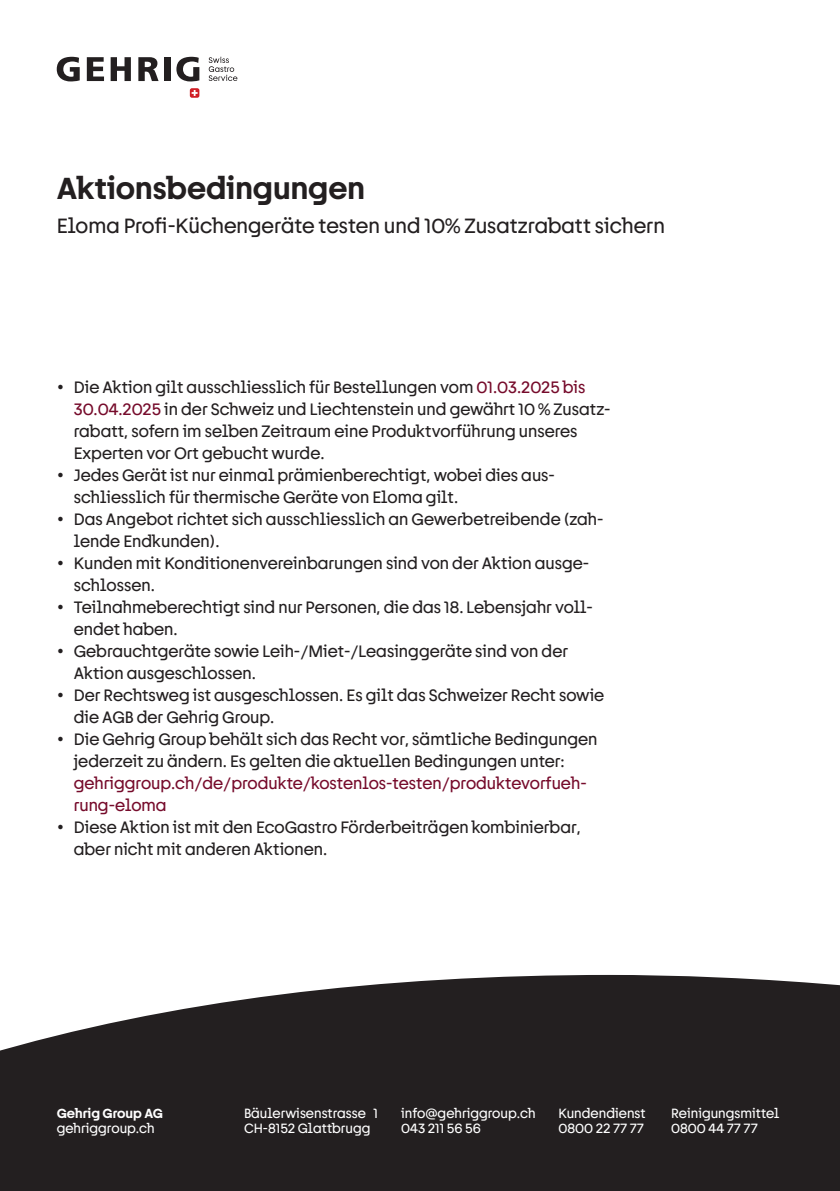
<style>
.page{position:relative;width:840px;height:1191px;background:#fff}
.page>*{position:absolute;margin:0;border:0;box-sizing:border-box;transform-origin:0 0}
.t1{font:600 30px "F37 Hybrid";color:#231f20}
.t2{font:20px "F37 Hybrid";color:#231f20}
.t3{font:16px/22px "F37 Hybrid";color:#231f20}
.t4{font:16px/22px "F37 Hybrid";color:#760b2b}
.t5{font:13px/15.6px "F37 Hybrid";color:#fff}
.t6{font:600 13px "F37 Hybrid";color:#fff}
.s1{color:#760b2b}
</style>
<div class="page">
<svg style="left:0;top:975px;width:839px;height:216px;background:#353132"></svg>
<svg style="left:208px;top:57px;width:29px;height:24px"></svg>
<svg style="left:57px;top:57px;width:23px;height:24px"></svg>
<svg style="left:87px;top:57px;width:17px;height:24px"></svg>
<svg style="left:111px;top:57px;width:20px;height:24px"></svg>
<svg style="left:138px;top:57px;width:20px;height:24px"></svg>
<div style="left:164px;top:57px;width:6px;height:24px;background:#231f20"></div>
<svg style="left:176px;top:57px;width:23px;height:24px"></svg>
<div style="left:190px;top:88px;width:9px;height:10px;background:#d01e25;border-radius:2px"></div>
<svg style="left:191px;top:90px;width:6px;height:6px"></svg>
<h1 class="t1" style="left:57px;top:164px;width:310px">Aktionsbedingungen</h1>
<p class="t2" style="left:57px;top:210px;width:609px">Eloma Profi-Küchengeräte testen und 10% Zusatzrabatt sichern</p>
<p class="t3" style="left:74px;top:374px;width:538px;text-indent:-17px">• Die Aktion gilt ausschliesslich für Bestellungen vom <span class="s1">01.03.2025 bis 30.04.2025</span> in der Schweiz und Liechtenstein und gewährt 10 % Zusatz&shy;rabatt, sofern im selben Zeitraum eine Produktvorführung unseres Experten vor Ort gebucht wurde.</p>
<p class="t3" style="left:74px;top:462px;width:482px;text-indent:-17px">• Jedes Gerät ist nur einmal prämienberechtigt, wobei dies aus&shy;schliesslich für thermische Geräte von Eloma gilt.</p>
<p class="t3" style="left:74px;top:506px;width:531px;text-indent:-17px">• Das Angebot richtet sich ausschliesslich an Gewerbetreibende (zah&shy;lende Endkunden).</p>
<p class="t3" style="left:74px;top:550px;width:516px;text-indent:-17px">• Kunden mit Konditionenvereinbarungen sind von der Aktion ausge&shy;schlossen.</p>
<p class="t3" style="left:74px;top:594px;width:520px;text-indent:-17px">• Teilnahmeberechtigt sind nur Personen, die das 18. Lebensjahr voll&shy;endet haben.</p>
<p class="t3" style="left:74px;top:638px;width:495px;text-indent:-17px">• Gebrauchtgeräte sowie Leih-/Miet-/Leasinggeräte sind von der<br>Aktion ausgeschlossen.</p>
<p class="t3" style="left:74px;top:682px;width:531px;text-indent:-17px">• Der Rechtsweg ist ausgeschlossen. Es gilt das Schweizer Recht sowie die AGB der Gehrig Group.</p>
<p class="t3" style="left:74px;top:726px;width:525px;text-indent:-17px">• Die Gehrig Group behält sich das Recht vor, sämtliche Bedingungen jederzeit zu ändern. Es gelten die aktuellen Bedingungen unter:</p>
<p class="t4" style="left:74px;top:770px;width:514px">gehriggroup.ch/de/produkte/kostenlos-testen/produktevorfueh&shy;rung-eloma</p>
<p class="t3" style="left:74px;top:814px;width:508px;text-indent:-17px">• Diese Aktion ist mit den EcoGastro Förderbeiträgen kombinierbar, aber nicht mit anderen Aktionen.</p>
<p class="t6" style="left:57px;top:1102px;width:108px">Gehrig Group AG</p>
<p class="t5" style="left:57px;top:1119px;width:99px">gehriggroup.ch</p>
<p class="t5" style="left:244px;top:1104px;width:135px">Bäulerwisenstrasse 1<br>CH-8152 Glattbrugg</p>
<p class="t5" style="left:401px;top:1104px;width:136px">info@gehriggroup.ch<br>043 211 56 56</p>
<p class="t5" style="left:558px;top:1104px;width:89px">Kundendienst<br>0800 22 77 77</p>
<p class="t5" style="left:670px;top:1104px;width:110px">Reinigungsmittel<br>0800 44 77 77</p>
</div>
